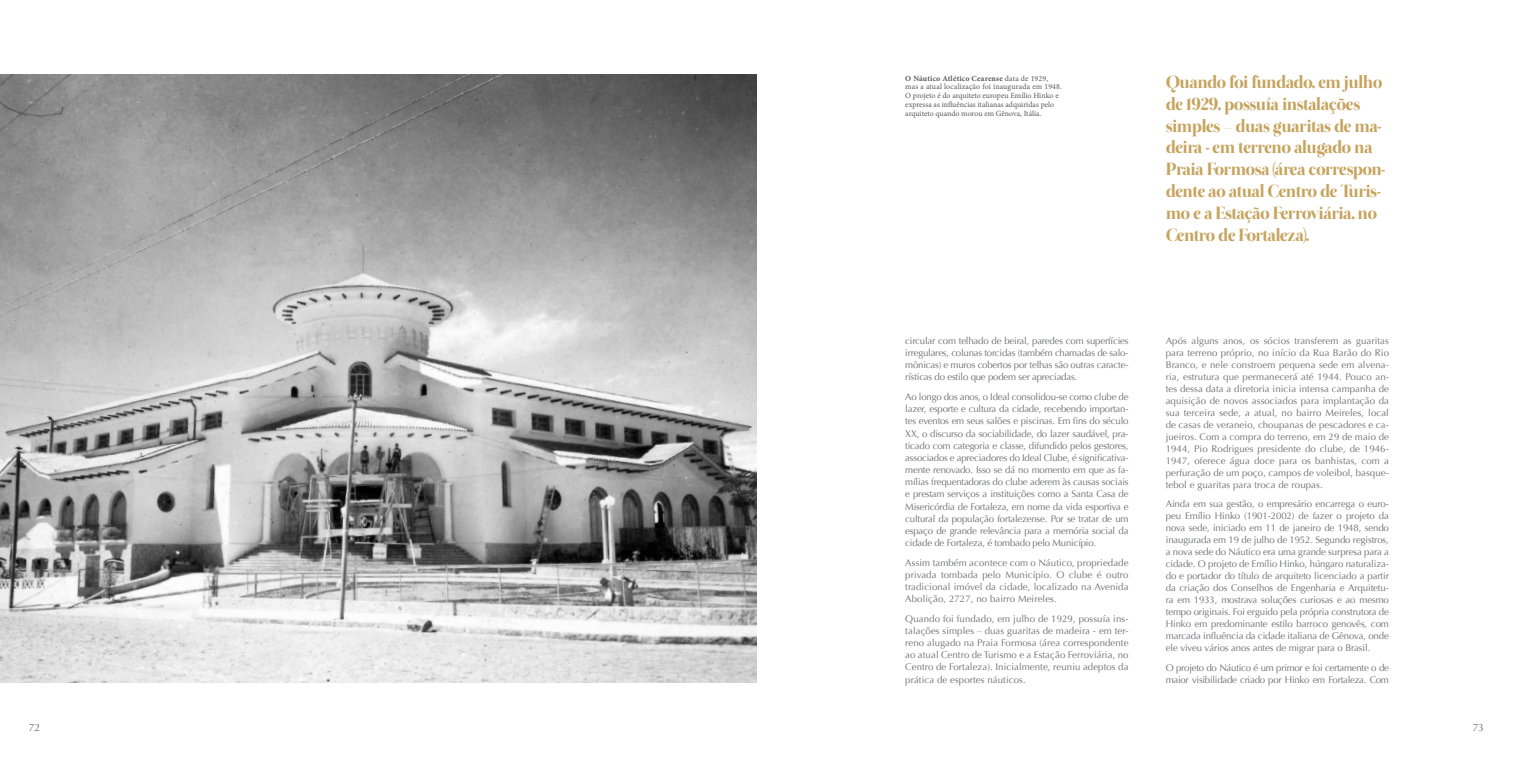
<style>
.page{position:relative;width:1513px;height:757px;background:#fff}
.page>*{position:absolute;margin:0;border:0;box-sizing:border-box;transform-origin:0 0}
.t1{font:17.5px/21.9px "Otama ep";letter-spacing:-.04em;color:#c6a45e}
.t2{font:10.5px "Optima";color:#6d6e71}
.t3{font:9.62px/12px "Optima";letter-spacing:-.02em;color:#6d6e71;text-align:justify}
.t4{font:7.88px/8.8px "Minion Pro";color:#58595b}
.s1{font-weight:700}
</style>
<div class="page">
<img style="left:0;top:75px;width:756px;height:607px">
<p class="t4" style="left:905px;top:74px;width:158px"><span class="s1">O Náutico Atlético Cearense</span> data de 1929, mas a atual localização foi inaugurada em 1948.<br>O projeto é do arquiteto europeu Emílio Hinko e expressa as influências italianas adquiridas pelo arquiteto quando morou em Gênova, Itália.</p>
<p class="t3" style="left:905px;top:334px;width:225px">circular com telhado de beiral, paredes com superfícies irregulares, colunas torcidas (também chamadas de salo&shy;mônicas) e muros cobertos por telhas são outras caracte&shy;rísticas do estilo que podem ser apreciadas.</p>
<p class="t3" style="left:905px;top:391px;width:225px">Ao longo dos anos, o Ideal consolidou-se como clube de lazer, esporte e cultura da cidade, recebendo importan&shy;tes eventos em seus salões e piscinas. Em fins do século XX, o discurso da sociabilidade, do lazer saudável, pra&shy;ticado com categoria e classe, difundido pelos gestores, associados e apreciadores do Ideal Clube, é significativa&shy;mente renovado. Isso se dá no momento em que as fa&shy;mílias frequentadoras do clube aderem às causas sociais e prestam serviços a instituições como a Santa Casa de Misericórdia de Fortaleza, em nome da vida esportiva e cultural da população fortalezense. Por se tratar de um espaço de grande relevância para a memória social da cidade de Fortaleza, é tombado pelo Município.</p>
<p class="t3" style="left:905px;top:556px;width:225px">Assim também acontece com o Náutico, propriedade privada tombada pelo Município. O clube é outro tradicional imóvel da cidade, localizado na Avenida Abolição, 2727, no bairro Meireles.</p>
<p class="t3" style="left:905px;top:612px;width:225px">Quando foi fundado, em julho de 1929, possuía ins&shy;talações simples – duas guaritas de madeira - em ter&shy;reno alugado na Praia Formosa (área correspondente ao atual Centro de Turismo e a Estação Ferroviária, no Centro de Fortaleza). Inicialmente, reuniu adeptos da prática de esportes náuticos.</p>
<h1 class="t1" style="left:1166px;top:71px;width:221px">Quando foi fundado, em julho de 1929, possuía instalações simples – duas guaritas de ma&shy;deira - em terreno alugado na<br>Praia Formosa (área correspon&shy;dente ao atual Centro de Turis&shy;mo e a Estação Ferroviária, no<br>Centro de Fortaleza).</h1>
<p class="t3" style="left:1166px;top:335px;width:225px">Após alguns anos, os sócios transferem as guaritas para terreno próprio, no início da Rua Barão do Rio Branco, e nele constroem pequena sede em alvena&shy;ria, estrutura que permanecerá até 1944. Pouco an&shy;tes dessa data a diretoria inicia intensa campanha de aquisição de novos associados para implantação da sua terceira sede, a atual, no bairro Meireles, local de casas de veraneio, choupanas de pescadores e ca&shy;jueiros. Com a compra do terreno, em 29 de maio de 1944, Pio Rodrigues presidente do clube, de 1946- 1947, oferece água doce para os banhistas, com a perfuração de um poço, campos de voleibol, basque&shy;tebol e guaritas para troca de roupas.</p>
<p class="t3" style="left:1166px;top:498px;width:225px">Ainda em sua gestão, o empresário encarrega o euro&shy;peu Emílio Hinko (1901-2002) de fazer o projeto da nova sede, iniciado em 11 de janeiro de 1948, sendo inaugurada em 19 de julho de 1952. Segundo registros, a nova sede do Náutico era uma grande surpresa para a cidade. O projeto de Emílio Hinko, húngaro naturaliza&shy;do e portador do título de arquiteto licenciado a partir da criação dos Conselhos de Engenharia e Arquitetu&shy;ra em 1933, mostrava soluções curiosas e ao mesmo tempo originais. Foi erguido pela própria construtora de Hinko em predominante estilo barroco genovês, com marcada influência da cidade italiana de Gênova, onde ele viveu vários anos antes de migrar para o Brasil.</p>
<p class="t3" style="left:1166px;top:661px;width:225px">O projeto do Náutico é um primor e foi certamente o de maior visibilidade criado por Hinko em Fortaleza. Com</p>
<p class="t2" style="left:29px;top:721px;width:13px">72</p>
<p class="t2" style="left:1473px;top:721px;width:13px">73</p>
</div>
